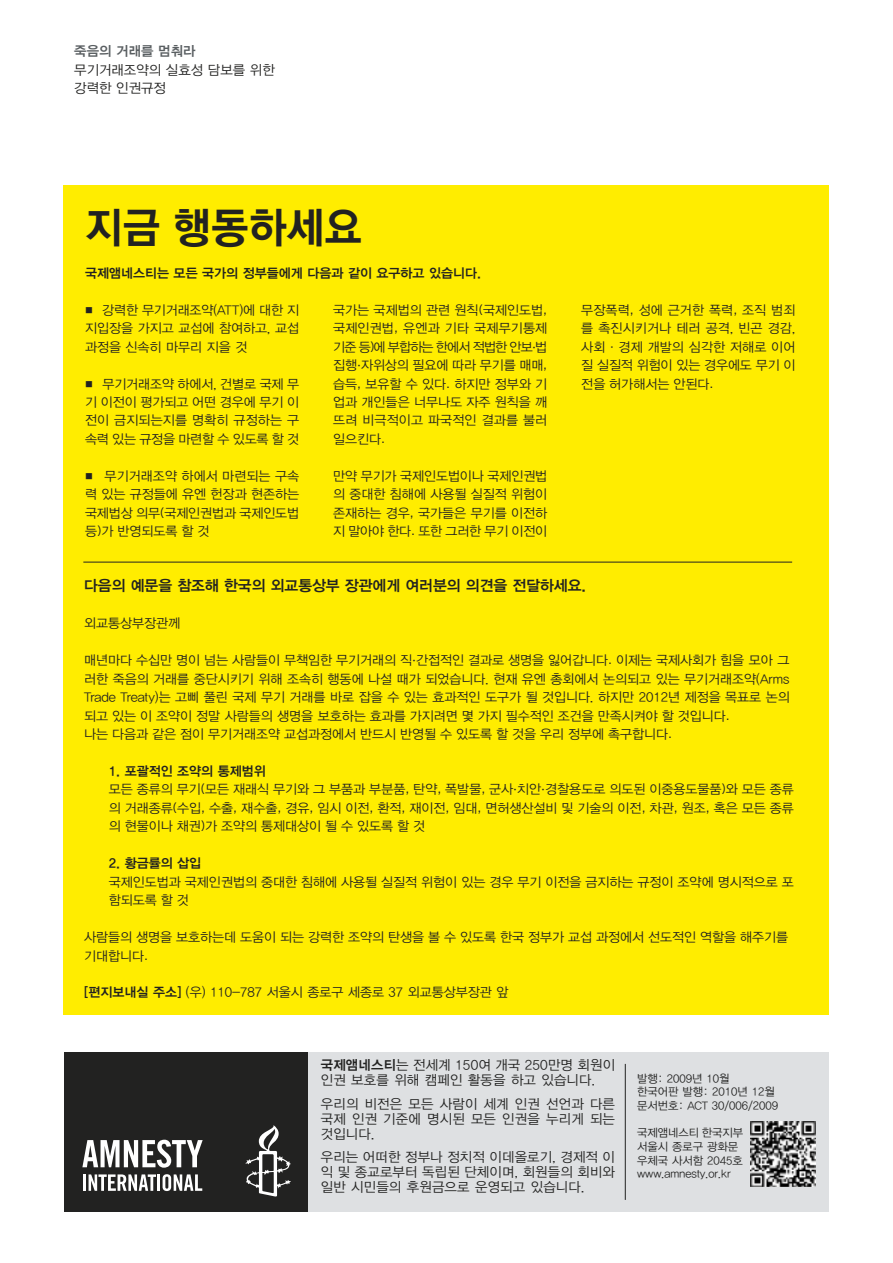
<style>
.page{position:relative;width:893px;height:1263px;background:#fff}
.page>*{position:absolute;margin:0;border:0;box-sizing:border-box;transform-origin:0 0}
.t1{font:42px "YGO550";color:#222221}
.t2{font:15px "YDIYGO340";color:#222221}
.t3{font:13.5px/15px "YDIYGO320";letter-spacing:.01em;color:#222221}
.t4{font:13.5px "YDIYGO340";color:#5a5f62}
.t5{font:13.05px/18.5px "YDIYGO320";color:#222221;text-align:justify}
.t6{font:13.05px "YDIYGO340";color:#222221}
.t7{font:11.25px/13.8px "YDIYGO320";color:#222221}
.s1{font-family:"Amnesty Trade Gothic"}
.s2{font-family:"YDIYGO340"}
</style>
<div class="page">
<div style="left:64px;top:185px;width:765px;height:830px;background:#ffed00"></div>
<div style="left:226px;top:1052px;width:602px;height:159px;background:#dee0e2"></div>
<hr style="left:625px;top:1064px;width:1px;height:136px;background:#222221">
<div style="left:64px;top:1052px;width:244px;height:159px;background:#222221"></div>
<hr style="left:83px;top:1174px;width:3px;height:17px;background:#fff">
<svg style="left:89px;top:1174px;width:67px;height:17px"></svg>
<hr style="left:157px;top:1174px;width:3px;height:17px;background:#fff">
<svg style="left:163px;top:1174px;width:39px;height:17px"></svg>
<svg style="left:82px;top:1140px;width:121px;height:28px"></svg>
<svg style="left:245px;top:1125px;width:46px;height:71px"></svg>
<img style="left:750px;top:1121px;width:65px;height:66px">
<hr style="left:83px;top:562px;width:709px;height:1px;background:#222221">
<p class="t4" style="left:74px;top:43px;width:123px">죽음의 거래를 멈춰라</p>
<p class="t3" style="left:74px;top:60px;width:202px;line-height:18.5px">무기거래조약의 실효성 담보를 위한 강력한 인권규정</p>
<h1 class="t1" style="left:85px;top:206px;width:279px">지금 행동하세요</h1>
<p class="t6" style="left:85px;top:265px;width:398px">국제앰네스티는 모든 국가의 정부들에게 다음과 같이 요구하고 있습니다.</p>
<p class="t5" style="left:85px;top:300px;width:216px">■ 강력한 무기거래조약(ATT)에 대한 지 지입장을 가지고 교섭에 참여하고, 교섭 과정을 신속히 마무리 지을 것</p>
<p class="t5" style="left:85px;top:374px;width:216px">■ 무기거래조약 하에서, 건별로 국제 무 기 이전이 평가되고 어떤 경우에 무기 이 전이 금지되는지를 명확히 규정하는 구 속력 있는 규정을 마련할 수 있도록 할 것</p>
<p class="t5" style="left:85px;top:466px;width:216px">■ 무기거래조약 하에서 마련되는 구속 력 있는 규정들에 유엔 헌장과 현존하는 국제법상 의무<span class="s1">(</span>국제인권법과 국제인도법 등<span class="s1">)</span>가 반영되도록 할 것</p>
<p class="t5" style="left:333px;top:300px;width:216px">국가는 국제법의 관련 원칙<span class="s1">(</span>국제인도법<span class="s1">, </span>국제인권법<span class="s1">,</span> 유엔과 기타 국제무기통제 기준 등<span class="s1">)</span>에 부합하는 한에서 적법한 안보<span class="s1">·</span>법 집행<span class="s1">·</span>자위상의 필요에 따라 무기를 매매<span class="s1">, </span>습득<span class="s1">,</span> 보유할 수 있다<span class="s1">.</span> 하지만 정부와 기 업과 개인들은 너무나도 자주 원칙을 깨 뜨려 비극적이고 파국적인 결과를 불러 일으킨다<span class="s1">.</span></p>
<p class="t5" style="left:333px;top:466px;width:216px">만약 무기가 국제인도법이나 국제인권법 의 중대한 침해에 사용될 실질적 위험이 존재하는 경우<span class="s1">,</span> 국가들은 무기를 이전하 지 말아야 한다<span class="s1">.</span> 또한 그러한 무기 이전이</p>
<p class="t5" style="left:581px;top:300px;width:216px">무장폭력<span class="s1">,</span> 성에 근거한 폭력<span class="s1">,</span> 조직 범죄 를 촉진시키거나 테러 공격, 빈곤 경감, 사회·경제 개발의 심각한 저해로 이어 질 실질적 위험이 있는 경우에도 무기 이 전을 허가해서는 안된다<span class="s1">.</span></p>
<p class="t2" style="left:84px;top:577px;width:503px">다음의 예문을 참조해 한국의 외교통상부 장관에게 여러분의 의견을 전달하세요.</p>
<p class="t5" style="left:84px;top:614px;width:98px">외교통상부장관께</p>
<p class="t5" style="left:84px;top:651px;width:707px;text-align:left">매년마다 수십만 명이 넘는 사람들이 무책임한 무기거래의 직<span class="s1">·</span>간접적인 결과로 생명을 잃어갑니다<span class="s1">.</span> 이제는 국제사회가 힘을 모아 그 러한 죽음의 거래를 중단시키기 위해 조속히 행동에 나설 때가 되었습니다. 현재 유엔 총회에서 논의되고 있는 무기거래조약(Arms Trade Treaty)는 고삐 풀린 국제 무기 거래를 바로 잡을 수 있는 효과적인 도구가 될 것입니다. 하지만 2012년 제정을 목표로 논의 되고 있는 이 조약이 정말 사람들의 생명을 보호하는 효과를 가지려면 몇 가지 필수적인 조건을 만족시켜야 할 것입니다<span class="s1">.<br></span>나는 다음과 같은 점이 무기거래조약 교섭과정에서 반드시 반영될 수 있도록 할 것을 우리 정부에 촉구합니다<span class="s1">.</span></p>
<p class="t6" style="left:109px;top:763px;width:159px">1. 포괄적인 조약의 통제범위</p>
<p class="t5" style="left:109px;top:780px;width:686px">모든 종류의 무기<span class="s1">(</span>모든 재래식 무기와 그 부품과 부분품<span class="s1">,</span> 탄약<span class="s1">,</span> 폭발물<span class="s1">,</span> 군사<span class="s1">·</span>치안<span class="s1">·</span>경찰용도로 의도된 이중용도물품<span class="s1">)</span>와 모든 종류 의 거래종류<span class="s1">(</span>수입<span class="s1">,</span> 수출<span class="s1">,</span> 재수출<span class="s1">,</span> 경유<span class="s1">,</span> 임시 이전<span class="s1">,</span> 환적<span class="s1">,</span> 재이전<span class="s1">,</span> 임대<span class="s1">,</span> 면허생산설비 및 기술의 이전<span class="s1">,</span> 차관<span class="s1">,</span> 원조<span class="s1">,</span> 혹은 모든 종류 의 현물이나 채권<span class="s1">)</span>가 조약의 통제대상이 될 수 있도록 할 것</p>
<p class="t6" style="left:109px;top:856px;width:94px">2. 황금률의 삽입</p>
<p class="t5" style="left:109px;top:872px;width:686px">국제인도법과 국제인권법의 중대한 침해에 사용될 실질적 위험이 있는 경우 무기 이전을 금지하는 규정이 조약에 명시적으로 포 함되도록 할 것</p>
<p class="t5" style="left:84px;top:928px;width:705px">사람들의 생명을 보호하는데 도움이 되는 강력한 조약의 탄생을 볼 수 있도록 한국 정부가 교섭 과정에서 선도적인 역할을 해주기를 기대합니다<span class="s1">.</span></p>
<p class="t5" style="left:84px;top:983px;width:426px"><span class="s2">[편지보내실 주소]</span> (우) 110-787 서울시 종로구 세종로 37 외교통상부장관 앞</p>
<p class="t3" style="left:321px;top:1057px;width:296px"><span class="s2">국제앰네스티</span>는 전세계 150여 개국 250만명 회원이 인권 보호를 위해 캠페인 활동을 하고 있습니다.</p>
<p class="t3" style="left:321px;top:1096px;width:296px;text-align:justify">우리의 비전은 모든 사람이 세계 인권 선언과 다른 국제 인권 기준에 명시된 모든 인권을 누리게 되는 것입니다.</p>
<p class="t3" style="left:321px;top:1149px;width:296px;text-align:justify">우리는 어떠한 정부나 정치적 이데올로기, 경제적 이 익 및 종교로부터 독립된 단체이며, 회원들의 회비와 일반 시민들의 후원금으로 운영되고 있습니다.</p>
<p class="t7" style="left:637px;top:1071px;width:143px">발행: 2009년 10월<br>한국어판 발행: 2010년 12월 문서번호: ACT 30/006/2009</p>
<p class="t7" style="left:637px;top:1125px;width:107px">국제앰네스티 한국지부 서울시 종로구 광화문 우체국 사서함 2045호 www.amnesty.or.kr</p>
</div>
